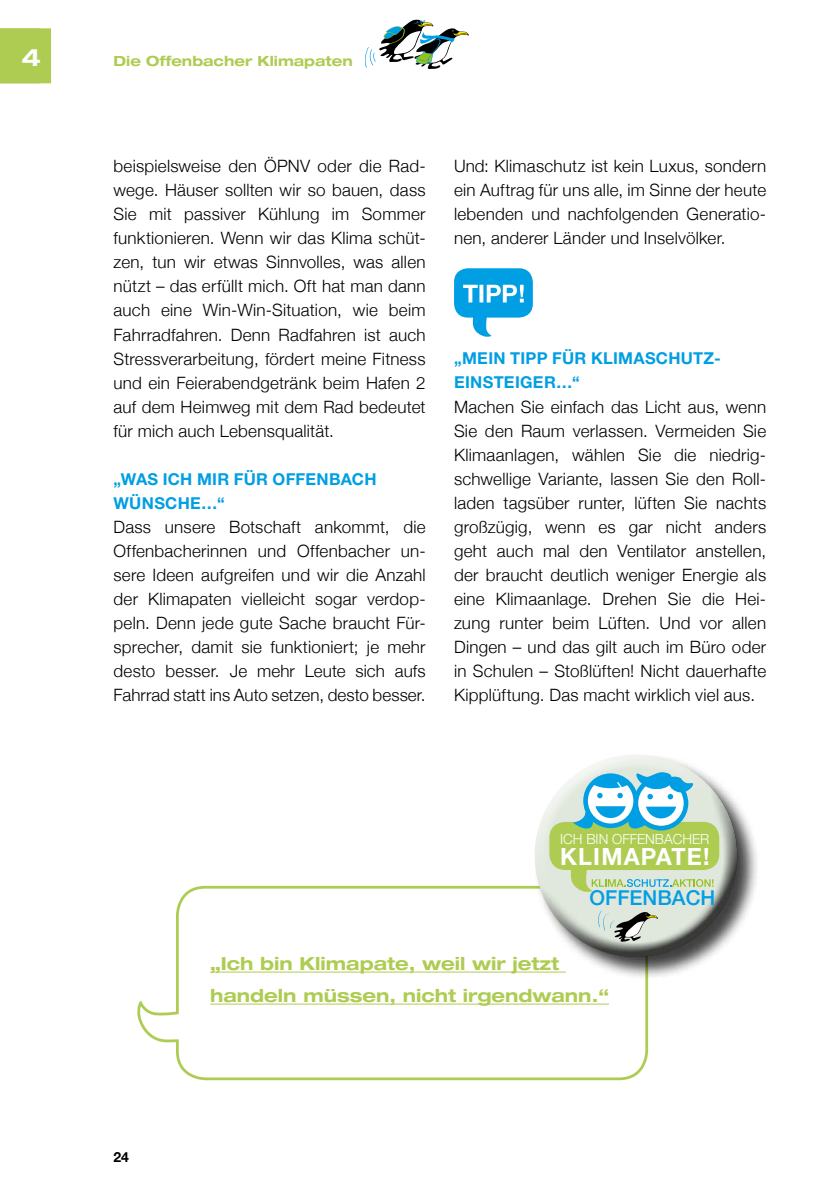
<style>
.page{position:relative;width:840px;height:1191px;background:#fff}
.page>*{position:absolute;margin:0;border:0;box-sizing:border-box;transform-origin:0 0}
.t1{font:700 expanded 24px "Helvetica Neue";color:#fff}
.t2{font:700 23.8px "Helvetica Neue";letter-spacing:.05em;color:#fff}
.t3{font:500 20.6px "Helvetica Neue";color:#009ee3}
.t4{font:700 expanded 18px/32px "Helvetica Neue";color:#aecc52}
.t5{font:300 17px/24px "Helvetica Neue";letter-spacing:.015em;color:#000;text-align:justify}
.t6{font:700 16.4px/24px "Helvetica Neue";letter-spacing:.02em;color:#009ee3}
.t7{font:700 expanded 14px "Helvetica Neue";color:#aecc52}
.t8{font:300 14px "Helvetica Neue CE";color:#fff}
.t9{font:700 14px "Helvetica Neue";color:#000}
</style>
<div class="page">
<svg style="left:365px;top:19px;width:104px;height:51px"></svg>
<svg style="left:454px;top:268px;width:78px;height:69px"></svg>
<div style="left:0;top:28px;width:51px;height:55px;background:#aecc52"></div>
<svg style="left:137px;top:885px;width:512px;height:196px"></svg>
<div style="left:533px;top:753px;width:227px;height:227px;background:#000;opacity:.75"></div>
<div style="left:532px;top:751px;width:200px;height:160px;background:#fff;opacity:.75"></div>
<div style="left:534px;top:785px;width:204px;height:172px;background:#000;opacity:.75"></div>
<svg style="left:597px;top:910px;width:60px;height:32px;background:#b2b8b0"></svg>
<svg style="left:549px;top:771px;width:169px;height:121px;background:#aed4ac"></svg>
<hr style="left:210px;top:971px;width:355px;height:1px;background:#aecc52">
<hr style="left:210px;top:1003px;width:398px;height:1px;background:#aecc52">
<h1 class="t1" style="left:13px;top:42px;width:29px">14</h1>
<p class="t7" style="left:113px;top:52px;width:240px">Die Offenbacher Klimapaten</p>
<p class="t5" style="left:113px;top:154px;width:313px">beispielsweise den ÖPNV oder die Rad&shy;wege. Häuser sollten wir so bauen, dass Sie mit passiver Kühlung im Sommer funktionieren. Wenn wir das Klima schüt&shy;zen, tun wir etwas Sinnvolles, was allen nützt – das erfüllt mich. Oft hat man dann auch eine Win-Win-Situation, wie beim Fahrradfahren. Denn Radfahren ist auch Stressverarbeitung, fördert meine Fitness und ein Feierabendgetränk beim Hafen 2 auf dem Heimweg mit dem Rad bedeutet für mich auch Lebensqualität.</p>
<p class="t6" style="left:113px;top:466px;width:264px">„WAS ICH MIR FÜR OFFENBACH<br>WÜNSCHE…“</p>
<p class="t5" style="left:113px;top:514px;width:313px">Dass unsere Botschaft ankommt, die Offenbacherinnen und Offenbacher un&shy;sere Ideen aufgreifen und wir die Anzahl der Klimapaten vielleicht sogar verdop&shy;peln. Denn jede gute Sache braucht Für&shy;sprecher, damit sie funktioniert; je mehr desto besser. Je mehr Leute sich aufs Fahrrad statt ins Auto setzen, desto besser.</p>
<p class="t5" style="left:454px;top:154px;width:313px">Und: Klimaschutz ist kein Luxus, sondern ein Auftrag für uns alle, im Sinne der heute lebenden und nachfolgenden Generatio&shy;nen, anderer Länder und Inselvölker.</p>
<p class="t6" style="left:454px;top:346px;width:263px">„MEIN TIPP FÜR KLIMASCHUTZ---<br>EINSTEIGER…“</p>
<p class="t5" style="left:454px;top:394px;width:313px">Machen Sie einfach das Licht aus, wenn Sie den Raum verlassen. Vermeiden Sie Klimaanlagen, wählen Sie die niedrig&shy;schwellige Variante, lassen Sie den Roll&shy;laden tagsüber runter, lüften Sie nachts großzügig, wenn es gar nicht anders geht auch mal den Ventilator anstellen, der braucht deutlich weniger Energie als eine Klimaanlage. Drehen Sie die Hei&shy;zung runter beim Lüften. Und vor allen Dingen – und das gilt auch im Büro oder in Schulen – Stoßlüften! Nicht dauerhafte Kipplüftung. Das macht wirklich viel aus.</p>
<p class="t8" style="left:560px;top:830px;width:151px">ICH BIN OFFENBACHER</p>
<h2 class="t2" style="left:560px;top:842px;width:151px">KLIMAPATE!</h2>
<p class="t3" style="left:589px;top:885px;width:127px">OFFENBACH</p>
<p class="t9" style="left:113px;top:1148px;width:17px">24</p>
<p class="t4" style="left:210px;top:947px;width:400px">„Ich bin Klimapate, weil wir jetzt handeln müssen, nicht irgendwann.“</p>
</div>
